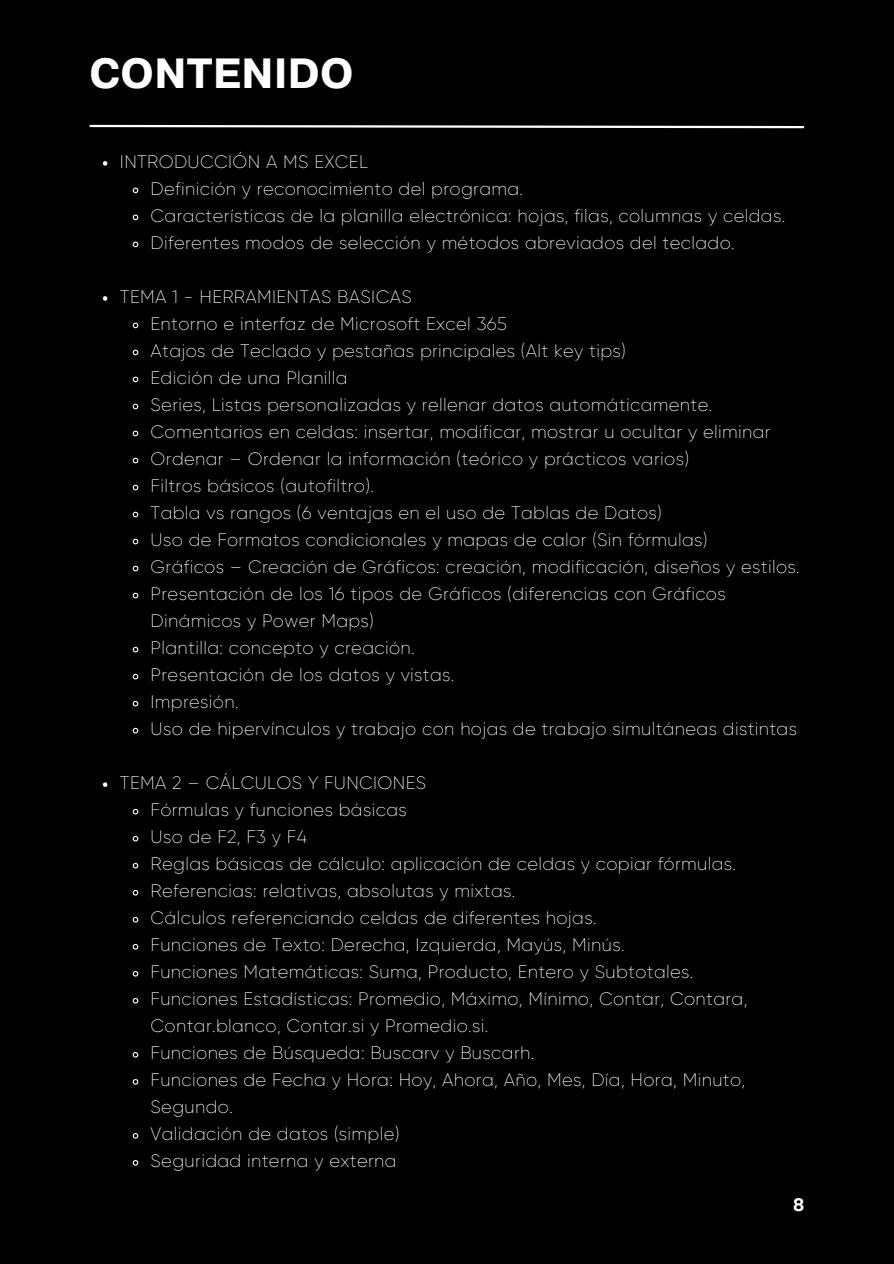
<style>
.page{position:relative;width:894px;height:1264px;background:#fff}
.page>*{position:absolute;margin:0;border:0;box-sizing:border-box;transform-origin:0 0}
.t1{font:700 42px "Pragmatica";letter-spacing:.01em;color:#fff}
.t2{font:200 18px/27px "Gilroy";letter-spacing:.02em;color:#fff}
.t3{font:700 18px "TT Interphases";color:#fff}
</style>
<div class="page">
<div style="left:0;top:0;width:893px;height:1263px;background:#000001"></div>
<svg style="left:89px;top:124px;width:716px;height:5px"></svg>
<svg style="left:103px;top:161px;width:4px;height:5px"></svg>
<svg style="left:132px;top:187px;width:7px;height:7px"></svg>
<svg style="left:132px;top:214px;width:7px;height:7px"></svg>
<svg style="left:132px;top:241px;width:7px;height:7px"></svg>
<svg style="left:103px;top:296px;width:4px;height:5px"></svg>
<svg style="left:132px;top:322px;width:7px;height:7px"></svg>
<svg style="left:132px;top:349px;width:7px;height:7px"></svg>
<svg style="left:132px;top:376px;width:7px;height:7px"></svg>
<svg style="left:132px;top:403px;width:7px;height:7px"></svg>
<svg style="left:132px;top:430px;width:7px;height:7px"></svg>
<svg style="left:132px;top:457px;width:7px;height:7px"></svg>
<svg style="left:132px;top:484px;width:7px;height:7px"></svg>
<svg style="left:132px;top:511px;width:7px;height:7px"></svg>
<svg style="left:132px;top:538px;width:7px;height:7px"></svg>
<svg style="left:132px;top:565px;width:7px;height:7px"></svg>
<svg style="left:132px;top:592px;width:7px;height:7px"></svg>
<svg style="left:132px;top:646px;width:7px;height:7px"></svg>
<svg style="left:132px;top:673px;width:7px;height:7px"></svg>
<svg style="left:132px;top:700px;width:7px;height:7px"></svg>
<svg style="left:132px;top:727px;width:7px;height:7px"></svg>
<svg style="left:103px;top:782px;width:4px;height:5px"></svg>
<svg style="left:132px;top:808px;width:7px;height:7px"></svg>
<svg style="left:132px;top:835px;width:7px;height:7px"></svg>
<svg style="left:132px;top:862px;width:7px;height:7px"></svg>
<svg style="left:132px;top:889px;width:7px;height:7px"></svg>
<svg style="left:132px;top:916px;width:7px;height:7px"></svg>
<svg style="left:132px;top:943px;width:7px;height:7px"></svg>
<svg style="left:132px;top:971px;width:7px;height:6px"></svg>
<svg style="left:132px;top:998px;width:7px;height:6px"></svg>
<svg style="left:132px;top:1052px;width:7px;height:6px"></svg>
<svg style="left:132px;top:1079px;width:7px;height:6px"></svg>
<svg style="left:132px;top:1133px;width:7px;height:6px"></svg>
<svg style="left:132px;top:1160px;width:7px;height:6px"></svg>
<h1 class="t1" style="left:89px;top:45px;width:266px">CONTENIDO</h1>
<p class="t2" style="left:150px;top:149px;width:636px;text-indent:-31px">INTRODUCCIÓN A MS EXCEL<br>Definición y reconocimiento del programa.<br>Características de la planilla electrónica: hojas, filas, columnas y celdas.<br>Diferentes modos de selección y métodos abreviados del teclado.</p>
<p class="t2" style="left:150px;top:284px;width:650px;text-indent:-31px">TEMA 1 - HERRAMIENTAS BASICAS<br>Entorno e interfaz de Microsoft Excel 365<br>Atajos de Teclado y pestañas principales (Alt key tips)<br>Edición de una Planilla<br>Series, Listas personalizadas y rellenar datos automáticamente.<br>Comentarios en celdas: insertar, modificar, mostrar u ocultar y eliminar Ordenar – Ordenar la información (teórico y prácticos varios)<br>Filtros básicos (autofiltro).<br>Tabla vs rangos (6 ventajas en el uso de Tablas de Datos)<br>Uso de Formatos condicionales y mapas de calor (Sin fórmulas)<br>Gráficos – Creación de Gráficos: creación, modificación, diseños y estilos.<br>Presentación de los 16 tipos de Gráficos (diferencias con Gráficos Dinámicos y Power Maps)<br>Plantilla: concepto y creación.<br>Presentación de los datos y vistas.<br>Impresión.<br>Uso de hipervínculos y trabajo con hojas de trabajo simultáneas distintas</p>
<p class="t2" style="left:150px;top:770px;width:598px;text-indent:-31px">TEMA 2 – CÁLCULOS Y FUNCIONES<br>Fórmulas y funciones básicas<br>Uso de F2, F3 y F4<br>Reglas básicas de cálculo: aplicación de celdas y copiar fórmulas.<br>Referencias: relativas, absolutas y mixtas.<br>Cálculos referenciando celdas de diferentes hojas.<br>Funciones de Texto: Derecha, Izquierda, Mayús, Minús.<br>Funciones Matemáticas: Suma, Producto, Entero y Subtotales.<br>Funciones Estadísticas: Promedio, Máximo, Mínimo, Contar, Contara, Contar.blanco, Contar.si y Promedio.si.<br>Funciones de Búsqueda: Buscarv y Buscarh.<br>Funciones de Fecha y Hora: Hoy, Ahora, Año, Mes, Día, Hora, Minuto, Segundo.<br>Validación de datos (simple)<br>Seguridad interna y externa</p>
<p class="t3" style="left:792px;top:1192px;width:13px">8</p>
</div>
